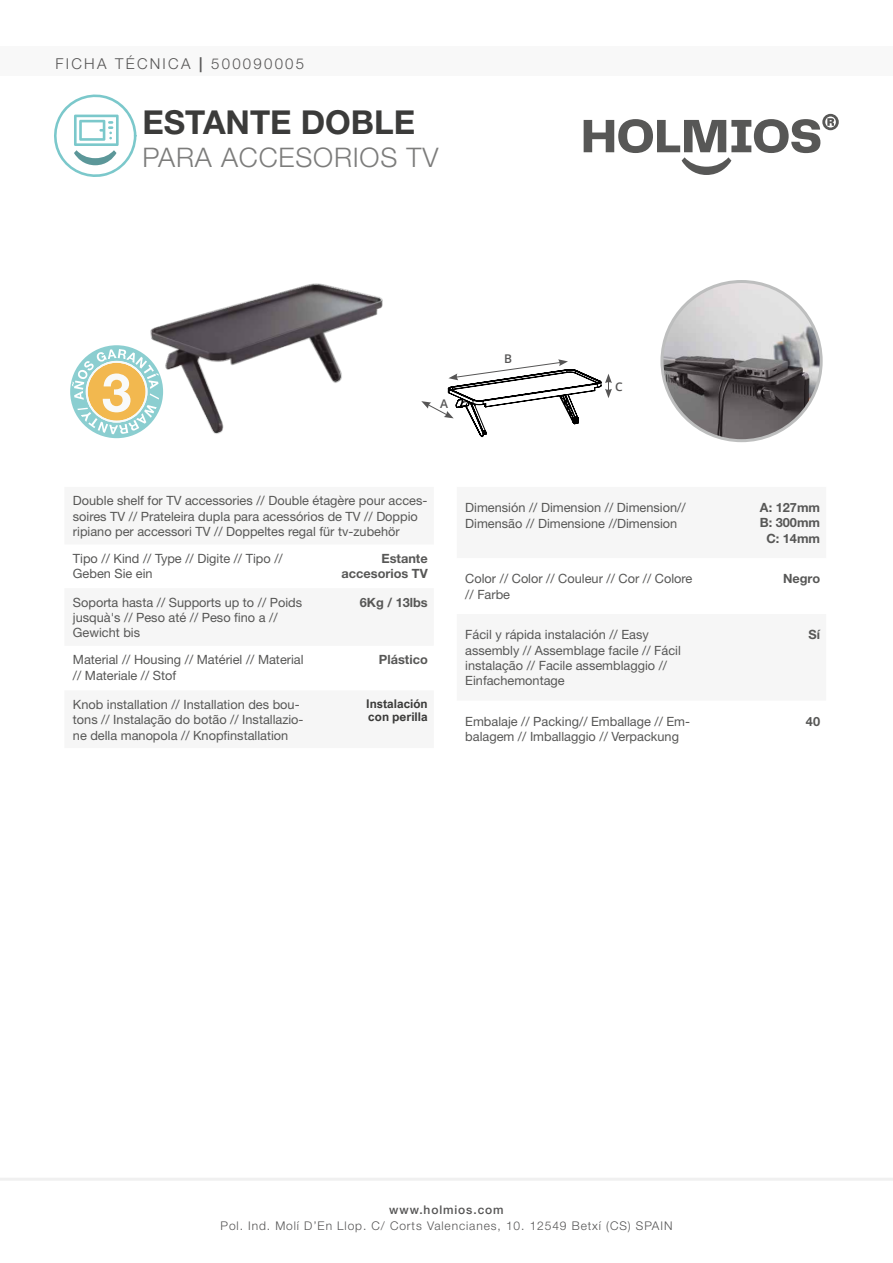
<style>
.page{position:relative;width:893px;height:1263px;background:#fff}
.page>*{position:absolute;margin:0;border:0;box-sizing:border-box;transform-origin:0 0}
.t1{font:700 53.4px "Helvetica Neue";color:#f9faf9}
.t2{font:700 33px "Helvetica Neue";color:#3b3b3a}
.t3{font:300 27px "Helvetica Neue";letter-spacing:.03em;color:#7c7c7b}
.t4{font:300 15px "Helvetica Neue";letter-spacing:.15em;color:#565555}
.t5{font:12.75px/15.3px "Helvetica Neue";color:#575756}
.t6{font:700 12.75px/15.3px "Helvetica Neue";color:#575756;text-align:center}
.t7{font:300 12px "Helvetica Neue";letter-spacing:.075em;color:#565555}
.t8{font:700 12px/13.5px "Arial Nova";color:#3b3b3a}
.t9{font:500 12px "Helvetica Neue";letter-spacing:.075em;color:#565555}
.t10{font:600 12px "Open Sans";color:#565555}
.s1{font-weight:700}
</style>
<div class="page">
<hr style="left:0;top:1178px;width:893px;height:3px;background:#f0f0f0">
<div style="left:0;top:47px;width:893px;height:29px;background:#f8f8f8"></div>
<svg style="left:584px;top:114px;width:255px;height:61px"></svg>
<svg style="left:54px;top:94px;width:82px;height:83px"></svg>
<img style="left:662px;top:281px;width:159px;height:160px;border-radius:80px">
<div style="left:660px;top:280px;width:163px;height:162px;border:3px solid #bdbebe;border-radius:50%"></div>
<img style="left:150px;top:283px;width:233px;height:151px">
<svg style="left:70px;top:345px;width:93px;height:93px"></svg>
<svg style="left:421px;top:359px;width:191px;height:78px"></svg>
<p class="t4" style="left:56px;top:54px;width:250px">FICHA TÉCNICA <span class="s1">|</span> 500090005</p>
<h2 class="t2" style="left:142px;top:102px;width:274px">ESTANTE DOBLE</h2>
<h3 class="t3" style="left:142px;top:141px;width:297px">PARA ACCESORIOS TV</h3>
<h1 class="t1" style="left:102px;top:360px;width:31px">3</h1>
<p class="t10" style="left:440px;top:396px;width:9px">A</p>
<p class="t10" style="left:504px;top:351px;width:9px">B</p>
<p class="t10" style="left:615px;top:378px;width:9px">C</p>
<p class="t5" style="left:73px;top:493px;width:356px">Double shelf for TV accessories // Double étagère pour acces&shy;soires TV // Prateleira dupla para acessórios de TV // Doppio ripiano per accessori TV // Doppeltes regal für tv-zubehör</p>
<p class="t5" style="left:73px;top:551px;width:211px">Tipo // Kind // Type // Digite // Tipo //<br>Geben Sie ein</p>
<p class="t6" style="left:342px;top:550px;width:88px;text-align:right">Estante accesorios TV</p>
<p class="t5" style="left:73px;top:594px;width:231px">Soporta hasta // Supports up to // Poids jusquà's // Peso até // Peso fino a //<br>Gewicht bis</p>
<p class="t6" style="left:360px;top:594px;width:70px">6Kg / 13lbs</p>
<p class="t5" style="left:73px;top:652px;width:232px">Material // Housing // Matériel // Material // Materiale // Stof</p>
<p class="t6" style="left:379px;top:652px;width:50px">Plástico</p>
<p class="t5" style="left:73px;top:696px;width:232px">Knob installation // Installation des bou&shy;tons // Instalação do botão // Installazio&shy;ne della manopola // Knopfinstallation</p>
<p class="t8" style="left:366px;top:696px;width:63px">Instalación con perilla</p>
<p class="t5" style="left:465px;top:500px;width:222px">Dimensión // Dimension // Dimension//<br>Dimensão // Dimensione //Dimension</p>
<p class="t6" style="left:760px;top:500px;width:62px">A: 127mm<br>B: 300mm<br>C: 14mm</p>
<p class="t5" style="left:465px;top:571px;width:229px">Color // Color // Couleur // Cor // Colore // Farbe</p>
<p class="t6" style="left:783px;top:571px;width:39px">Negro</p>
<p class="t5" style="left:465px;top:627px;width:217px">Fácil y rápida instalación // Easy assembly // Assemblage facile // Fácil instalação // Facile assemblaggio //<br>Einfachemontage</p>
<p class="t6" style="left:809px;top:627px;width:13px">Sí</p>
<p class="t5" style="left:465px;top:713px;width:226px">Embalaje // Packing// Emballage // Em&shy;balagem // Imballaggio // Verpackung</p>
<p class="t6" style="left:806px;top:713px;width:16px">40</p>
<p class="t9" style="left:389px;top:1202px;width:116px">www.holmios.com</p>
<p class="t7" style="left:221px;top:1219px;width:453px">Pol. Ind. Molí D’En Llop. C/ Corts Valencianes, 10. 12549 Betxí (CS) SPAIN</p>
</div>
